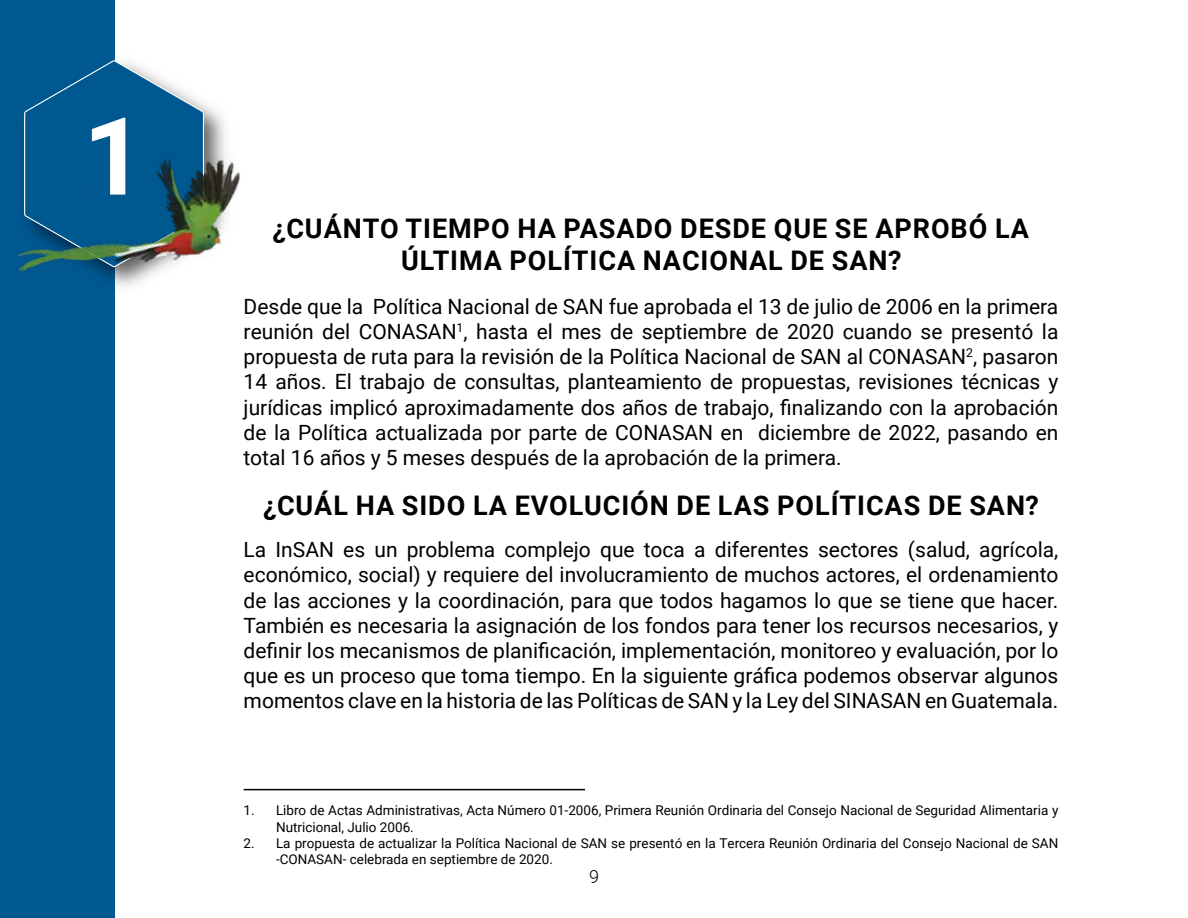
<style>
.page{position:relative;width:1188px;height:918px;background:#fff}
.page>*{position:absolute;margin:0;border:0;box-sizing:border-box;transform-origin:0 0}
.t1{font:700 108px "Roboto";color:#fff}
.t2{font:700 27px/32.4px "Roboto";letter-spacing:.035em;color:#000;text-align:center}
.t3{font:21px/25.2px "Roboto";color:#000;text-align:justify}
.t4{font:300 18px "Roboto";color:#000}
.t5{font:13.5px/16.2px "Roboto";color:#000}
</style>
<div class="page">
<div style="left:0;top:0;width:114px;height:918px;background:#005890"></div>
<img style="left:114px;top:48px;width:112px;height:90px">
<svg style="left:24px;top:60px;width:180px;height:78px"></svg>
<hr style="left:244px;top:789px;width:341px;height:1px;background:#000">
<img style="left:18px;top:138px;width:222px;height:177px">
<h1 class="t1" style="left:83px;top:81px;width:63px">1</h1>
<p class="t2" style="left:272px;top:211px;width:758px">¿CUÁNTO TIEMPO HA PASADO DESDE QUE SE APROBÓ LA<br>ÚLTIMA POLÍTICA NACIONAL DE SAN?</p>
<p class="t3" style="left:244px;top:293px;width:816px">Desde que la Política Nacional de SAN fue aprobada el 13 de julio de 2006 en la primera reunión del CONASAN<sup>1</sup>, hasta el mes de septiembre de 2020 cuando se presentó la propuesta de ruta para la revisión de la Política Nacional de SAN al CONASAN<sup>2</sup>, pasaron 14 años. El trabajo de consultas, planteamiento de propuestas, revisiones técnicas y jurídicas implicó aproximadamente dos años de trabajo, finalizando con la aprobación de la Política actualizada por parte de CONASAN en diciembre de 2022, pasando en total 16 años y 5 meses después de la aprobación de la primera.</p>
<p class="t2" style="left:263px;top:488px;width:777px">¿CUÁL HA SIDO LA EVOLUCIÓN DE LAS POLÍTICAS DE SAN?</p>
<p class="t3" style="left:244px;top:536px;width:816px">La InSAN es un problema complejo que toca a diferentes sectores (salud, agrícola, económico, social) y requiere del involucramiento de muchos actores, el ordenamiento de las acciones y la coordinación, para que todos hagamos lo que se tiene que hacer.<br>También es necesaria la asignación de los fondos para tener los recursos necesarios, y definir los mecanismos de planificación, implementación, monitoreo y evaluación, por lo que es un proceso que toma tiempo. En la siguiente gráfica podemos observar algunos momentos clave en la historia de las Políticas de SAN y la Ley del SINASAN en Guatemala.</p>
<p class="t5" style="left:276px;top:802px;width:784px;text-indent:-32px">1. Libro de Actas Administrativas, Acta Número 01-2006, Primera Reunión Ordinaria del Consejo Nacional de Seguridad Alimentaria y<br>Nutricional, Julio 2006.</p>
<p class="t5" style="left:276px;top:834px;width:784px;text-indent:-32px">2. La propuesta de actualizar la Política Nacional de SAN se presentó en la Tercera Reunión Ordinaria del Consejo Nacional de SAN -CONASAN- celebrada en septiembre de 2020.</p>
<p class="t4" style="left:589px;top:864px;width:11px">9</p>
</div>
